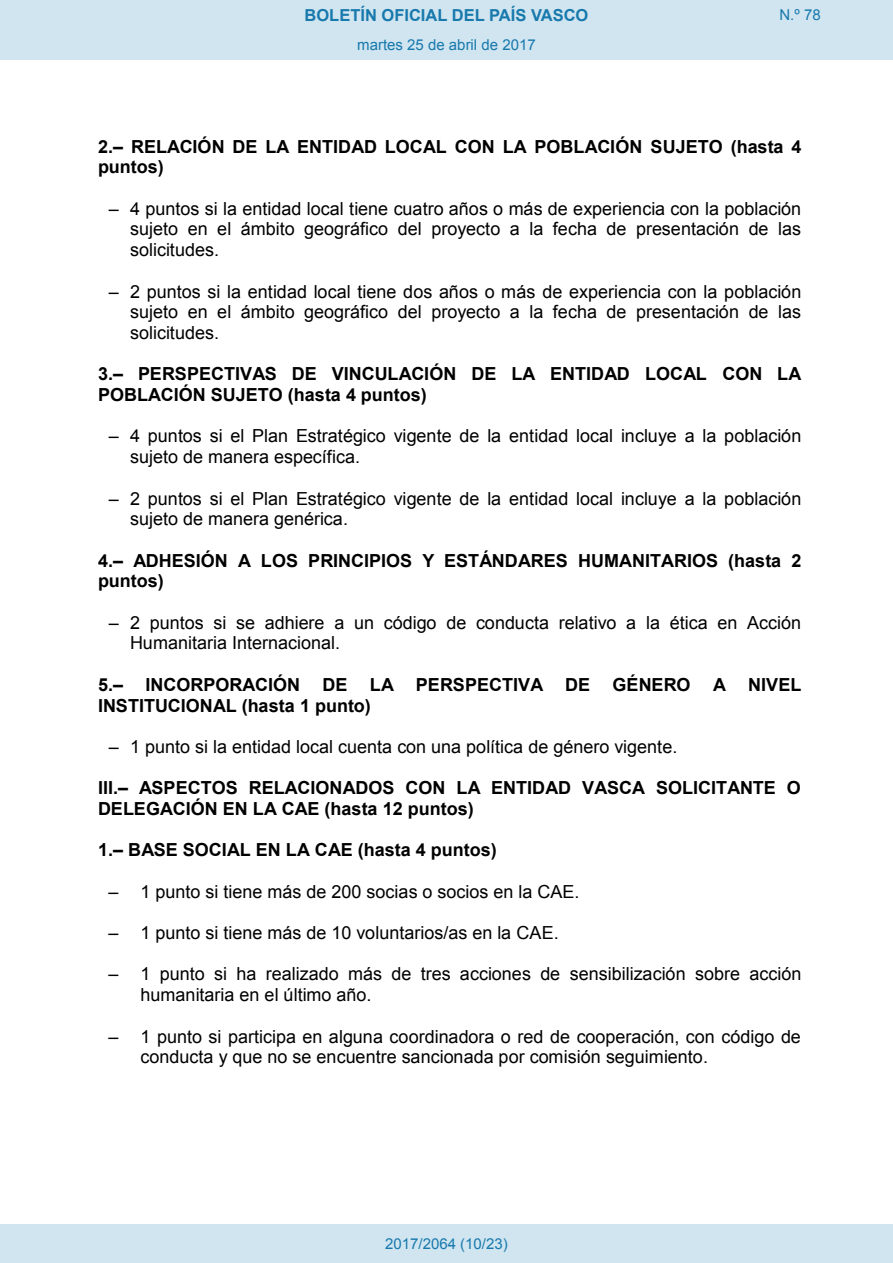
<style>
.page{position:relative;width:893px;height:1263px;background:#fff}
.page>*{position:absolute;margin:0;border:0;box-sizing:border-box;transform-origin:0 0}
.t1{font:18px/20.7px "Arial";color:#000}
.t2{font:700 18px/20.7px "Arial";color:#000}
.t3{font:700 16.5px "Arial";color:#1879ad}
.Paginacion_Centro{font:15px "Arial";color:#1879ad}
</style>
<div class="page">
<div style="left:0;top:0;width:893px;height:60px;background:#d0e5f0"></div>
<div style="left:0;top:1225px;width:893px;height:38px;background:#d0e5f0"></div>
<p class="t3" style="left:305px;top:4px;width:285px">BOLETÍN OFICIAL DEL PAÍS VASCO</p>
<p class="Paginacion_Centro" style="left:779px;top:5px;width:43px">N.º 78</p>
<p class="Paginacion_Centro" style="left:357px;top:35px;width:180px">martes 25 de abril de 2017</p>
<p class="t2" style="left:98px;top:136px;width:705px">2.– RELACIÓN DE LA ENTIDAD LOCAL CON LA POBLACIÓN SUJETO (hasta 4 puntos)</p>
<p class="t1" style="left:130px;top:198px;width:673px;text-align:justify;text-indent:-21px">– 4 puntos si la entidad local tiene cuatro años o más de experiencia con la población sujeto en el ámbito geográfico del proyecto a la fecha de presentación de las solicitudes.</p>
<p class="t1" style="left:130px;top:281px;width:673px;text-align:justify;text-indent:-21px">– 2 puntos si la entidad local tiene dos años o más de experiencia con la población sujeto en el ámbito geográfico del proyecto a la fecha de presentación de las solicitudes.</p>
<p class="t2" style="left:98px;top:364px;width:705px">3.– PERSPECTIVAS DE VINCULACIÓN DE LA ENTIDAD LOCAL CON LA<br>POBLACIÓN SUJETO (hasta 4 puntos)</p>
<p class="t1" style="left:130px;top:426px;width:673px;text-indent:-21px">– 4 puntos si el Plan Estratégico vigente de la entidad local incluye a la población sujeto de manera específica.</p>
<p class="t1" style="left:130px;top:488px;width:673px;text-indent:-21px">– 2 puntos si el Plan Estratégico vigente de la entidad local incluye a la población sujeto de manera genérica.</p>
<p class="t2" style="left:98px;top:550px;width:705px">4.– ADHESIÓN A LOS PRINCIPIOS Y ESTÁNDARES HUMANITARIOS (hasta 2 puntos)</p>
<p class="t1" style="left:130px;top:612px;width:673px;text-indent:-21px">– 2 puntos si se adhiere a un código de conducta relativo a la ética en Acción<br>Humanitaria Internacional.</p>
<p class="t2" style="left:98px;top:675px;width:594px">5.– INCORPORACIÓN DE LA PERSPECTIVA DE GÉNERO</p>
<p class="t2" style="left:713px;top:675px;width:90px">A NIVEL</p>
<p class="t2" style="left:98px;top:695px;width:274px">INSTITUCIONAL (hasta 1 punto)</p>
<p class="t1" style="left:109px;top:736px;width:570px">– 1 punto si la entidad local cuenta con una política de género vigente.</p>
<p class="t2" style="left:98px;top:778px;width:704px">III.– ASPECTOS RELACIONADOS CON LA ENTIDAD VASCA SOLICITANTE O<br>DELEGACIÓN EN LA CAE (hasta 12 puntos)</p>
<p class="t2" style="left:98px;top:840px;width:400px">1.– BASE SOCIAL EN LA CAE (hasta 4 puntos)</p>
<p class="t1" style="left:109px;top:881px;width:472px">– 1 punto si tiene más de 200 socias o socios en la CAE.</p>
<p class="t1" style="left:109px;top:922px;width:452px">– 1 punto si tiene más de 10 voluntarios/as en la CAE.</p>
<p class="t1" style="left:140px;top:964px;width:662px;text-indent:-32px">– 1 punto si ha realizado más de tres acciones de sensibilización sobre acción humanitaria en el último año.</p>
<p class="t1" style="left:140px;top:1026px;width:662px;text-indent:-32px">– 1 punto si participa en alguna coordinadora o red de cooperación, con código de conducta y que no se encuentre sancionada por comisión seguimiento.</p>
<p class="Paginacion_Centro" style="left:385px;top:1234px;width:124px">2017/2064 (10/23)</p>
</div>
